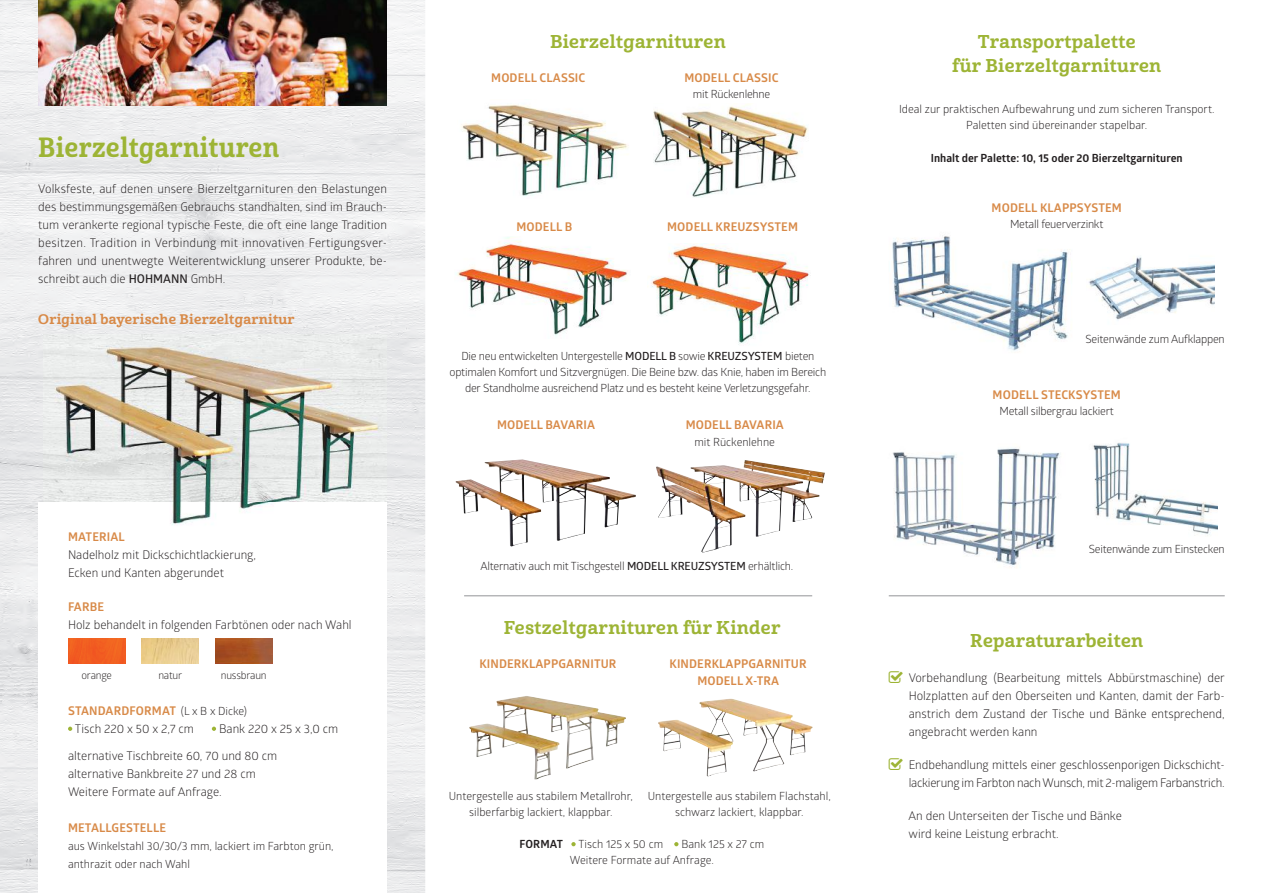
<style>
.page{position:relative;width:1263px;height:893px;background:#fff}
.page>*{position:absolute;margin:0;border:0;box-sizing:border-box;transform-origin:0 0}
.t1{font:27px "Cabrito Con Bol";letter-spacing:.02em;color:#9db435}
.t2{font:18px/24px "Cabrito Nor Bol";letter-spacing:.02em;color:#9db435;text-align:center}
.t3{font:13.5px "Cabrito Nor Bol";letter-spacing:.02em;color:#d88a48}
.t4{font:12px/18px "Glober";color:#231f20}
.t5{font:700 12px/16.5px "Glober";letter-spacing:.01em;color:#d88a48;text-align:center}
.t6{font:11.25px/15.8px "Glober";letter-spacing:-.02em;color:#231f20;text-align:center}
.t7{font:11.25px/15.8px "Glober";color:#231f20;text-align:center}
.t8{font:700 11.25px "Glober";color:#231f20}
.t9{font:10.5px "Glober";letter-spacing:-.02em;color:#231f20}
.s1{font-weight:600}
.s2{font-weight:700;color:#d88a48}
.s3{font-size:11.25px}
</style>
<div class="page">
<img style="left:0;top:0;width:425px;height:367px">
<img style="left:0;top:367px;width:44px;height:526px">
<img style="left:386px;top:367px;width:39px;height:526px">
<img style="left:38px;top:0;width:349px;height:105px">
<img style="left:892px;top:236px;width:180px;height:115px">
<img style="left:892px;top:448px;width:168px;height:119px">
<div style="left:38px;top:502px;width:349px;height:391px;background:#fff"></div>
<svg style="left:68px;top:727px;width:4px;height:4px"></svg>
<svg style="left:212px;top:727px;width:4px;height:4px"></svg>
<img style="left:654px;top:104px;width:154px;height:94px">
<img style="left:456px;top:237px;width:172px;height:99px">
<img style="left:651px;top:244px;width:158px;height:101px">
<img style="left:455px;top:459px;width:181px;height:87px">
<img style="left:656px;top:460px;width:169px;height:93px">
<hr style="left:464px;top:595px;width:348px;height:1px;background:#939598">
<img style="left:462px;top:104px;width:166px;height:92px">
<img style="left:44px;top:334px;width:342px;height:191px">
<img style="left:142px;top:639px;width:57px;height:24px">
<img style="left:215px;top:639px;width:57px;height:24px">
<img style="left:68px;top:639px;width:57px;height:24px">
<img style="left:469px;top:696px;width:138px;height:84px">
<img style="left:658px;top:699px;width:155px;height:77px">
<svg style="left:571px;top:842px;width:5px;height:4px"></svg>
<svg style="left:674px;top:842px;width:4px;height:4px"></svg>
<hr style="left:889px;top:595px;width:336px;height:1px;background:#939598">
<img style="left:1093px;top:443px;width:124px;height:92px">
<img style="left:1089px;top:257px;width:126px;height:63px">
<h1 class="t1" style="left:38px;top:130px;width:242px">Bierzeltgarnituren</h1>
<p class="t4" style="left:38px;top:179px;width:350px;text-align:justify">Volksfeste, auf denen unsere Bierzeltgarnituren den Belastungen des bestimmungsgemäßen Gebrauchs standhalten, sind im Brauch&shy;tum verankerte regional typische Feste, die oft eine lange Tradition besitzen. Tradition in Verbindung mit innovativen Fertigungsver&shy;fahren und unentwegte Weiterentwicklung unserer Produkte, be&shy;schreibt auch die <span class="s1">HOHMANN</span> GmbH.</p>
<p class="t3" style="left:38px;top:311px;width:258px">Original bayerische Bierzeltgarnitur</p>
<p class="t5" style="left:68px;top:528px;width:58px">MATERIAL</p>
<p class="t4" style="left:68px;top:545px;width:190px">Nadelholz mit Dickschichtlackierung,<br>Ecken und Kanten abgerundet</p>
<p class="t5" style="left:68px;top:598px;width:37px">FARBE</p>
<p class="t4" style="left:68px;top:615px;width:285px">Holz behandelt in folgenden Farbtönen oder nach Wahl</p>
<p class="t9" style="left:81px;top:668px;width:32px">orange</p>
<p class="t9" style="left:158px;top:668px;width:25px">natur</p>
<p class="t9" style="left:221px;top:668px;width:47px">nussbraun</p>
<p class="t4" style="left:75px;top:701px;width:174px;text-indent:-7px"><span class="s2">STANDARDFORMAT</span> <span class="s3">(L x B x Dicke)<br></span>Tisch 220 x 50 x 2,7 cm</p>
<p class="t4" style="left:219px;top:719px;width:121px">Bank 220 x 25 x 3,0 cm</p>
<p class="t4" style="left:68px;top:746px;width:211px">alternative Tischbreite 60, 70 und 80 cm alternative Bankbreite 27 und 28 cm<br>Weitere Formate auf Anfrage.</p>
<p class="t5" style="left:68px;top:819px;width:100px">METALLGESTELLE</p>
<p class="t7" style="left:68px;top:836px;width:267px;line-height:18px;text-align:left">aus Winkelstahl 30/30/3 mm, lackiert im Farbton grün, anthrazit oder nach Wahl</p>
<h2 class="t2" style="left:550px;top:30px;width:177px">Bierzeltgarnituren</h2>
<p class="t5" style="left:491px;top:69px;width:96px">MODELL CLASSIC</p>
<p class="t5" style="left:684px;top:69px;width:96px">MODELL CLASSIC</p>
<p class="t6" style="left:693px;top:86px;width:79px">mit Rückenlehne</p>
<p class="t5" style="left:516px;top:218px;width:57px">MODELL B</p>
<p class="t5" style="left:667px;top:218px;width:132px">MODELL KREUZSYSTEM</p>
<p class="t6" style="left:449px;top:348px;width:378px">Die neu entwickelten Untergestelle <span class="s1">MODELL B</span> sowie <span class="s1">KREUZSYSTEM</span> bieten optimalen Komfort und Sitzvergnügen. Die Beine bzw. das Knie, haben im Bereich der Standholme ausreichend Platz und es besteht keine Verletzungsgefahr.</p>
<p class="t5" style="left:497px;top:417px;width:100px">MODELL BAVARIA</p>
<p class="t5" style="left:686px;top:417px;width:100px">MODELL BAVARIA</p>
<p class="t7" style="left:694px;top:434px;width:82px">mit Rückenlehne</p>
<p class="t6" style="left:480px;top:557px;width:314px">Alternativ auch mit Tischgestell <span class="s1">MODELL KREUZSYSTEM</span> erhältlich.</p>
<h2 class="t2" style="left:504px;top:615px;width:278px">Festzeltgarnituren für Kinder</h2>
<p class="t5" style="left:479px;top:655px;width:139px">KINDERKLAPPGARNITUR</p>
<p class="t5" style="left:669px;top:655px;width:139px">KINDERKLAPPGARNITUR<br>MODELL X-TRA</p>
<p class="t7" style="left:449px;top:788px;width:186px">Untergestelle aus stabilem Metallrohr, silberfarbig lackiert, klappbar.</p>
<p class="t8" style="left:519px;top:836px;width:45px">FORMAT</p>
<p class="t7" style="left:579px;top:836px;width:86px">Tisch 125 x 50 cm</p>
<p class="t7" style="left:648px;top:788px;width:184px">Untergestelle aus stabilem Flachstahl, schwarz lackiert, klappbar.</p>
<p class="t7" style="left:570px;top:836px;width:196px;text-align:left;text-indent:112px">Bank 125 x 27 cm<br>Weitere Formate auf Anfrage.</p>
<h2 class="t2" style="left:952px;top:30px;width:210px">Transportpalette<br>für Bierzeltgarnituren</h2>
<p class="t7" style="left:899px;top:100px;width:317px;line-height:16.5px">Ideal zur praktischen Aufbewahrung und zum sicheren Transport.<br>Paletten sind übereinander stapelbar.</p>
<p class="t8" style="left:931px;top:150px;width:253px">Inhalt der Palette: 10, 15 oder 20 Bierzeltgarnituren</p>
<p class="t5" style="left:991px;top:199px;width:132px">MODELL KLAPPSYSTEM</p>
<p class="t6" style="left:1010px;top:215px;width:95px">Metall feuerverzinkt</p>
<p class="t6" style="left:1085px;top:330px;width:141px">Seitenwände zum Aufklappen</p>
<p class="t5" style="left:993px;top:386px;width:130px">MODELL STECKSYSTEM</p>
<p class="t6" style="left:1000px;top:402px;width:116px">Metall silbergrau lackiert</p>
<p class="t6" style="left:1089px;top:541px;width:137px">Seitenwände zum Einstecken</p>
<h2 class="t2" style="left:970px;top:629px;width:174px">Reparaturarbeiten</h2>
<p class="t4" style="left:909px;top:668px;width:318px;text-align:justify">Vorbehandlung (Bearbeitung mittels Abbürstmaschine) der Holzplatten auf den Oberseiten und Kanten, damit der Farb&shy;anstrich dem Zustand der Tische und Bänke entsprechend, angebracht werden kann</p>
<p class="t4" style="left:909px;top:755px;width:318px">Endbehandlung mittels einer geschlossenporigen Dickschicht&shy;lackierung im Farbton nach Wunsch, mit 2-maligem Farbanstrich.</p>
<p class="t4" style="left:908px;top:806px;width:215px">An den Unterseiten der Tische und Bänke wird keine Leistung erbracht.</p>
</div>
